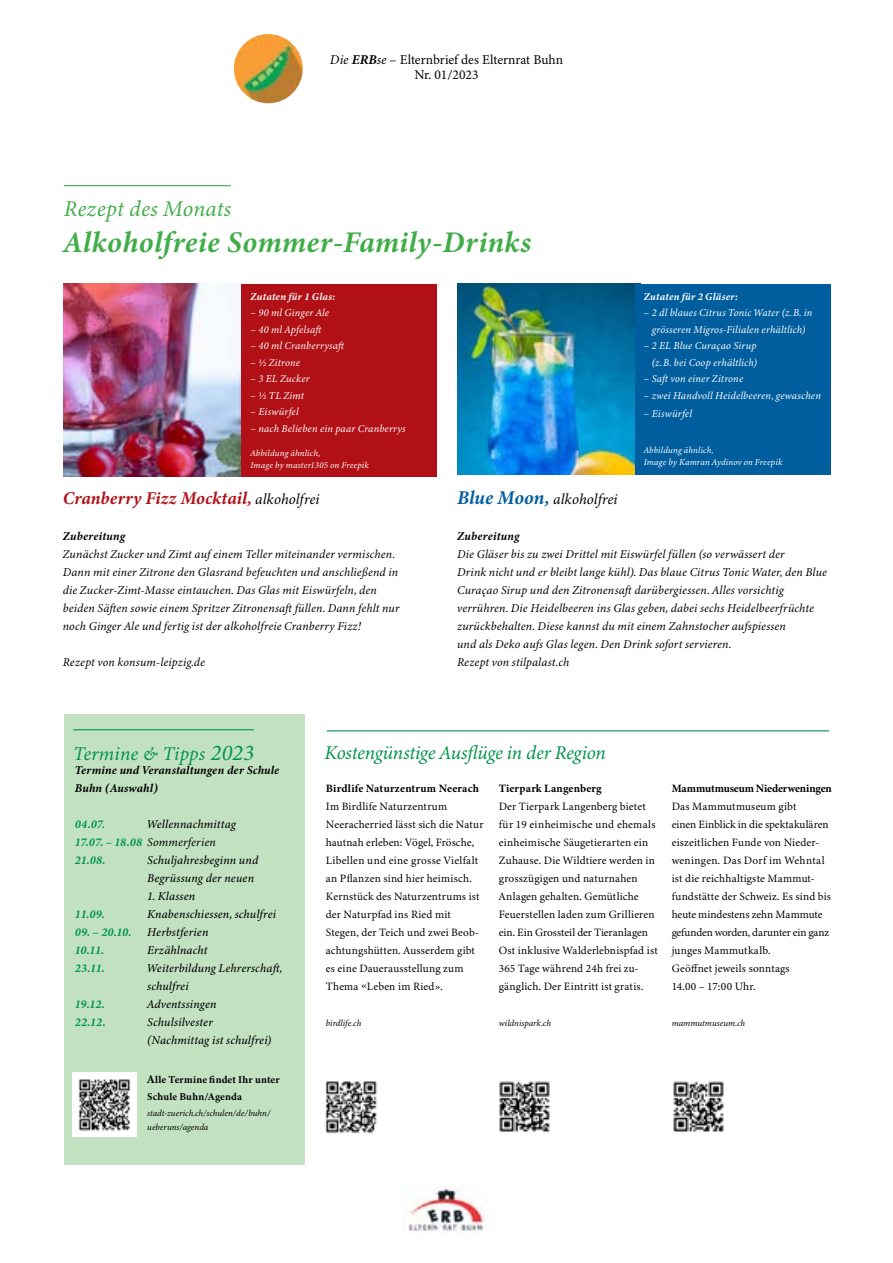
<style>
.page{position:relative;width:893px;height:1263px;background:#fff}
.page>*{position:absolute;margin:0;border:0;box-sizing:border-box;transform-origin:0 0}
.t1{font:italic 700 30px "Minion 3";letter-spacing:.01em;color:#41ad49}
.t2{font:italic 22.5px "Minion 3";letter-spacing:.01em;color:#41ad49}
.t3{font:italic 19.5px "Minion 3";letter-spacing:-.005em;color:#00944a}
.t4{font:italic 700 18px "Minion 3";color:#b11116}
.t5{font:italic 15px "Minion 3";letter-spacing:.005em;color:#000}
.t6{font:13.5px/15px "Minion 3";color:#000;text-align:center}
.t7{font:italic 12px/18px "Minion 3";letter-spacing:.015em;color:#000}
.t8{font:italic 500 12px/18px "Minion 3";letter-spacing:.01em;color:#000}
.t9{font:italic 700 12px/18px "Minion 3";color:#00944a}
.t10{font:italic 700 12px/18px "Minion 3";letter-spacing:.01em;color:#000}
.t11{font:11.25px/18px "Minion 3";letter-spacing:.01em;color:#000}
.t12{font:700 11.25px "Minion 3";letter-spacing:.01em;color:#000}
.t13{font:700 11.25px "Minion 3";letter-spacing:-.015em;color:#000}
.t14{font:italic 10.5px/16.5px "Minion 3";letter-spacing:.015em;color:#fff;text-align:center}
.t15{font:700 10.5px/16.5px "Minion 3";letter-spacing:.015em;color:#000}
.t16{font:italic 700 10.5px "Minion 3";letter-spacing:.02em;color:#fff}
.t17{font:italic 9px/12px "Minion 3";letter-spacing:.02em;color:#fff}
.t18{font:italic 9px/13.5px "Minion 3";color:#000}
.s1{font-style:italic}
.s2{font-weight:700;font-style:italic}
.s3{font-weight:400;font-size:15px;color:#000}
.s4{font-weight:700;font-size:19.5px;color:#005e9e}
.s5{font-size:22.5px}
.s6{font-weight:500;color:#000}
.s7{font-weight:400;color:#000}
.s8{font-size:12px}
</style>
<div class="page">
<img style="left:64px;top:284px;width:178px;height:192px">
<div style="left:242px;top:284px;width:195px;height:192px;background:#b11116"></div>
<hr style="left:64px;top:185px;width:167px;height:1px;background:#41ad49">
<img style="left:457px;top:284px;width:178px;height:190px">
<div style="left:635px;top:284px;width:195px;height:191px;background:#005e9e"></div>
<hr style="left:327px;top:730px;width:502px;height:1px;background:#00944a">
<div style="left:64px;top:714px;width:241px;height:451px;background:#c1e1c1"></div>
<img style="left:73px;top:1073px;width:64px;height:64px">
<img style="left:325px;top:1081px;width:53px;height:53px">
<img style="left:499px;top:1081px;width:51px;height:51px">
<img style="left:673px;top:1081px;width:51px;height:51px">
<hr style="left:73px;top:729px;width:181px;height:1px;background:#00944a">
<img style="left:408px;top:1188px;width:78px;height:45px">
<img style="left:234px;top:34px;width:69px;height:69px;border-radius:35px">
<p class="t6" style="left:330px;top:52px;width:235px"><span class="s1">Die</span> <span class="s2">ERB</span><span class="s1">se</span> – Elternbrief des Elternrat Buhn<br>Nr. 01/2023</p>
<h2 class="t2" style="left:64px;top:193px;width:169px">Rezept des Monats</h2>
<h1 class="t1" style="left:64px;top:221px;width:469px">Alkoholfreie Sommer-Family-Drinks</h1>
<p class="t16" style="left:250px;top:289px;width:87px">Zutaten für 1 Glas:</p>
<p class="t14" style="left:250px;top:305px;width:80px">– 90 ml Ginger Ale</p>
<p class="t14" style="left:250px;top:321px;width:74px">– 40 ml Apfelsaft</p>
<p class="t14" style="left:250px;top:338px;width:97px">– 40 ml Cranberrysaft</p>
<p class="t14" style="left:250px;top:354px;width:51px">– ½ Zitrone</p>
<p class="t14" style="left:250px;top:371px;width:61px">– 3 EL Zucker</p>
<p class="t14" style="left:250px;top:387px;width:55px">– ½ TL Zimt</p>
<p class="t14" style="left:250px;top:404px;width:50px">– Eiswürfel</p>
<p class="t14" style="left:250px;top:420px;width:157px">– nach Belieben ein paar Cranberrys</p>
<p class="t17" style="left:250px;top:447px;width:120px">Abbildung ähnlich,<br>Image by master1305 on Freepik</p>
<h3 class="t4" style="left:63px;top:486px;width:258px">Cranberry Fizz Mocktail, <span class="s3">alkoholfrei</span></h3>
<p class="t10" style="left:63px;top:527px;width:64px">Zubereitung</p>
<p class="t7" style="left:63px;top:545px;width:338px">Zunächst Zucker und Zimt auf einem Teller miteinander vermischen.<br>Dann mit einer Zitrone den Glasrand befeuchten und anschließend in die Zucker-Zimt-Masse eintauchen. Das Glas mit Eiswürfeln, den beiden Säften sowie einem Spritzer Zitronensaft füllen. Dann fehlt nur noch Ginger Ale und fertig ist der alkoholfreie Cranberry Fizz!</p>
<p class="t7" style="left:63px;top:653px;width:144px">Rezept von konsum-leipzig.de</p>
<p class="t16" style="left:644px;top:289px;width:96px">Zutaten für 2 Gläser:</p>
<p class="t14" style="left:644px;top:304px;width:170px">– 2 dl blaues Citrus Tonic Water (z.B. in grösseren Migros-Filialen erhältlich)</p>
<p class="t14" style="left:644px;top:337px;width:115px;text-align:right">– 2 EL Blue Curaçao Sirup (z.B. bei Coop erhältlich)</p>
<p class="t14" style="left:644px;top:370px;width:101px">– Saft von einer Zitrone</p>
<p class="t14" style="left:644px;top:387px;width:179px">– zwei Handvoll Heidelbeeren, gewaschen</p>
<p class="t14" style="left:644px;top:405px;width:50px">– Eiswürfel</p>
<p class="t17" style="left:644px;top:444px;width:140px">Abbildung ähnlich,<br>Image by Kamran Aydinov on Freepik</p>
<h3 class="t5" style="left:457px;top:489px;width:162px"><span class="s4">Blue Moon,</span> alkoholfrei</h3>
<p class="t10" style="left:457px;top:527px;width:64px">Zubereitung</p>
<p class="t7" style="left:457px;top:545px;width:371px">Die Gläser bis zu zwei Drittel mit Eiswürfel füllen (so verwässert der<br>Drink nicht und er bleibt lange kühl). Das blaue Citrus Tonic Water, den Blue Curaçao Sirup und den Zitronensaft darübergiessen. Alles vorsichtig verrühren. Die Heidelbeeren ins Glas geben, dabei sechs Heidelbeerfrüchte zurückbehalten. Diese kannst du mit einem Zahnstocher aufspiessen<br>und als Deko aufs Glas legen. Den Drink sofort servieren.<br>Rezept von stilpalast.ch</p>
<h3 class="t3" style="left:73px;top:740px;width:182px">Termine &amp; Tipps <span class="s5">2023</span></h3>
<h3 class="t3" style="left:324px;top:740px;width:283px">Kostengünstige Ausflüge in der Region</h3>
<p class="t10" style="left:75px;top:761px;width:206px">Termine und Veranstaltungen der Schule<br>Buhn (Auswahl)</p>
<p class="t9" style="left:75px;top:815px;width:31px">04.07.</p>
<p class="t12" style="left:326px;top:780px;width:155px">Birdlife Naturzentrum Neerach</p>
<p class="t11" style="left:326px;top:797px;width:159px">Im Birdlife Naturzentrum<br>Neeracherried lässt sich die Natur hautnah erleben: Vögel, Frösche,<br>Libellen und eine grosse Vielfalt an Pflanzen sind hier heimisch.<br>Kernstück des Naturzentrums ist der Naturpfad ins Ried mit<br>Stegen, der Teich und zwei Beob&shy;achtungshütten. Ausserdem gibt es eine Dauerausstellung zum<br>Thema «Leben im Ried».</p>
<p class="t18" style="left:326px;top:1016px;width:37px">birdlife.ch</p>
<p class="t12" style="left:499px;top:780px;width:104px">Tierpark Langenberg</p>
<p class="t11" style="left:499px;top:797px;width:160px">Der Tierpark Langenberg bietet für 19 einheimische und ehemals einheimische Säugetierarten ein<br>Zuhause. Die Wildtiere werden in grosszügigen und naturnahen<br>Anlagen gehalten. Gemütliche<br>Feuerstellen laden zum Grillieren ein. Ein Grossteil der Tieranlagen<br>Ost inklusive Walderlebnispfad ist<br>365 Tage während 24h frei zu&shy;gänglich. Der Eintritt ist gratis.</p>
<p class="t18" style="left:499px;top:1016px;width:54px">wildnispark.ch</p>
<p class="t9" style="left:75px;top:815px;width:162px;text-indent:72px"><span class="s6">Wellennachmittag<br></span>17.07. – 18.08 <span class="s7">Sommerferien<br></span>21.08.</p>
<p class="t8" style="left:147px;top:851px;width:113px">Schuljahresbeginn und<br>Begrüssung der neuen</p>
<p class="t8" style="left:147px;top:887px;width:50px">1. Klassen</p>
<p class="t9" style="left:75px;top:905px;width:31px">11.09.</p>
<p class="t8" style="left:147px;top:905px;width:130px">Knabenschiessen, schulfrei</p>
<p class="t9" style="left:75px;top:923px;width:58px">09. – 20.10.</p>
<p class="t8" style="left:147px;top:923px;width:63px">Herbstferien</p>
<p class="t9" style="left:75px;top:941px;width:31px">10.11.</p>
<p class="t8" style="left:147px;top:941px;width:62px">Erzählnacht</p>
<p class="t9" style="left:75px;top:959px;width:31px">23.11.</p>
<p class="t8" style="left:147px;top:959px;width:136px">Weiterbildung Lehrerschaft, schulfrei</p>
<p class="t9" style="left:75px;top:995px;width:31px">19.12.</p>
<p class="t8" style="left:147px;top:995px;width:71px">Adventssingen</p>
<p class="t9" style="left:75px;top:1013px;width:32px">22.12.</p>
<p class="t8" style="left:147px;top:1013px;width:126px">Schulsilvester (Nachmittag ist schulfrei)</p>
<p class="t15" style="left:147px;top:1071px;width:134px"><span class="s8">A</span>lle Termine findet Ihr unter<br>Schule Buhn/Agenda</p>
<p class="t18" style="left:147px;top:1106px;width:125px">stadt-zuerich.ch/schulen/de/buhn/ ueberuns/agenda</p>
<p class="t13" style="left:672px;top:780px;width:162px">Mammutmuseum Niederweningen</p>
<p class="t11" style="left:672px;top:797px;width:161px">Das Mammutmuseum gibt<br>einen Einblick in die spektakulären eiszeitlichen Funde von Nieder&shy;weningen. Das Dorf im Wehntal ist die reichhaltigste Mammut&shy;fundstätte der Schweiz. Es sind bis heute mindestens zehn Mammute gefunden worden, darunter ein ganz junges Mammutkalb.<br>Geöffnet jeweils sonntags<br>14.00 – 17:00 Uhr.</p>
<p class="t18" style="left:672px;top:1016px;width:75px">mammutmuseum.ch</p>
</div>
